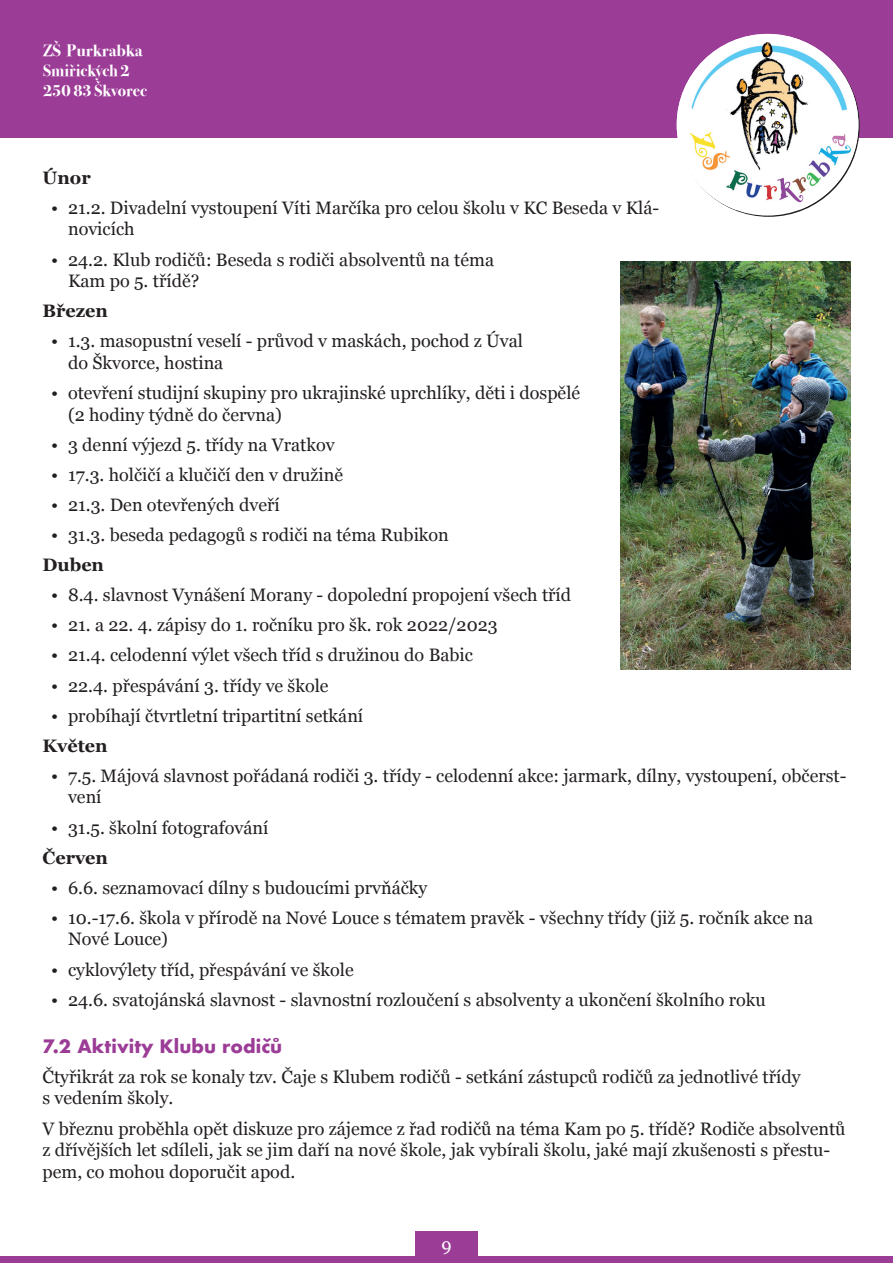
<style>
.page{position:relative;width:893px;height:1263px;background:#fff}
.page>*{position:absolute;margin:0;border:0;box-sizing:border-box;transform-origin:0 0}
.t1{font:18px/21.6px "Georgia";color:#231f20}
.t2{font:700 18px "Georgia";color:#231f20}
.t3{font:700 18px "Futura";color:#9b3c96}
.t4{font:18px "Georgia";color:#fff}
.t5{font:700 16.5px/19.8px "Bodoni Svty Two ITCTT";color:#fff;scale:1.06 1}
</style>
<div class="page">
<div style="left:0;top:0;width:893px;height:137px;background:#9b3c96"></div>
<div style="left:415px;top:1231px;width:63px;height:32px;background:#9b3c96"></div>
<div style="left:0;top:1255px;width:893px;height:8px;background:#9b3c96"></div>
<img style="left:677px;top:34px;width:181px;height:175px">
<img style="left:621px;top:261px;width:229px;height:409px">
<p class="t5" style="left:43px;top:39px;width:99px">ZŠ Purkrabka<br>Smiřických 2<br>250 83 Škvorec</p>
<p class="t2" style="left:43px;top:164px;width:50px">Únor</p>
<p class="t1" style="left:68px;top:196px;width:593px;text-indent:-17px">• 21.2. Divadelní vystoupení Víti Marčíka pro celou školu v KC Beseda v Klá&shy;novicích</p>
<p class="t1" style="left:68px;top:248px;width:428px;text-indent:-17px">• 24.2. Klub rodičů: Beseda s rodiči absolventů na téma<br>Kam po 5. třídě?</p>
<p class="t2" style="left:43px;top:297px;width:67px">Březen</p>
<p class="t1" style="left:68px;top:330px;width:456px;text-indent:-17px">• 1.3. masopustní veselí - průvod v maskách, pochod z Úval do Škvorce, hostina</p>
<p class="t1" style="left:68px;top:381px;width:514px;text-indent:-17px">• otevření studijní skupiny pro ukrajinské uprchlíky, děti i dospělé (2 hodiny týdně do června)</p>
<p class="t1" style="left:51px;top:433px;width:285px">• 3 denní výjezd 5. třídy na Vratkov</p>
<p class="t1" style="left:51px;top:463px;width:294px">• 17.3. holčičí a klučičí den v družině</p>
<p class="t1" style="left:51px;top:493px;width:230px">• 21.3. Den otevřených dveří</p>
<p class="t1" style="left:51px;top:523px;width:399px">• 31.3. beseda pedagogů s rodiči na téma Rubikon</p>
<p class="t2" style="left:43px;top:551px;width:63px">Duben</p>
<p class="t1" style="left:51px;top:583px;width:522px">• 8.4. slavnost Vynášení Morany - dopolední propojení všech tříd</p>
<p class="t1" style="left:51px;top:613px;width:448px">• 21. a 22. 4. zápisy do 1. ročníku pro šk. rok 2022/2023</p>
<p class="t1" style="left:51px;top:644px;width:424px">• 21.4. celodenní výlet všech tříd s družinou do Babic</p>
<p class="t1" style="left:51px;top:674px;width:279px">• 22.4. přespávání 3. třídy ve škole</p>
<p class="t1" style="left:51px;top:704px;width:314px">• probíhají čtvrtletní tripartitní setkání</p>
<p class="t2" style="left:43px;top:732px;width:67px">Květen</p>
<p class="t1" style="left:68px;top:764px;width:780px;text-indent:-17px">• 7.5. Májová slavnost pořádaná rodiči 3. třídy - celodenní akce: jarmark, dílny, vystoupení, občerst&shy;vení</p>
<p class="t1" style="left:51px;top:816px;width:219px">• 31.5. školní fotografování</p>
<p class="t2" style="left:43px;top:844px;width:67px">Červen</p>
<p class="t1" style="left:51px;top:876px;width:378px">• 6.6. seznamovací dílny s budoucími prvňáčky</p>
<p class="t1" style="left:68px;top:906px;width:747px;text-indent:-17px">• 10.-17.6. škola v přírodě na Nové Louce s tématem pravěk - všechny třídy (již 5. ročník akce na<br>Nové Louce)</p>
<p class="t1" style="left:51px;top:958px;width:304px">• cyklovýlety tříd, přespávání ve škole</p>
<p class="t1" style="left:51px;top:988px;width:716px">• 24.6. svatojánská slavnost - slavnostní rozloučení s absolventy a ukončení školního roku</p>
<p class="t3" style="left:43px;top:1033px;width:241px">7.2 Aktivity Klubu rodičů</p>
<p class="t1" style="left:43px;top:1065px;width:759px">Čtyřikrát za rok se konaly tzv. Čaje s Klubem rodičů - setkání zástupců rodičů za jednotlivé třídy s vedením školy.</p>
<p class="t1" style="left:43px;top:1117px;width:804px">V březnu proběhla opět diskuze pro zájemce z řad rodičů na téma Kam po 5. třídě? Rodiče absolventů z dřívějších let sdíleli, jak se jim daří na nové škole, jak vybírali školu, jaké mají zkušenosti s přestu&shy;pem, co mohou doporučit apod.</p>
<p class="t4" style="left:441px;top:1232px;width:12px">9</p>
</div>
